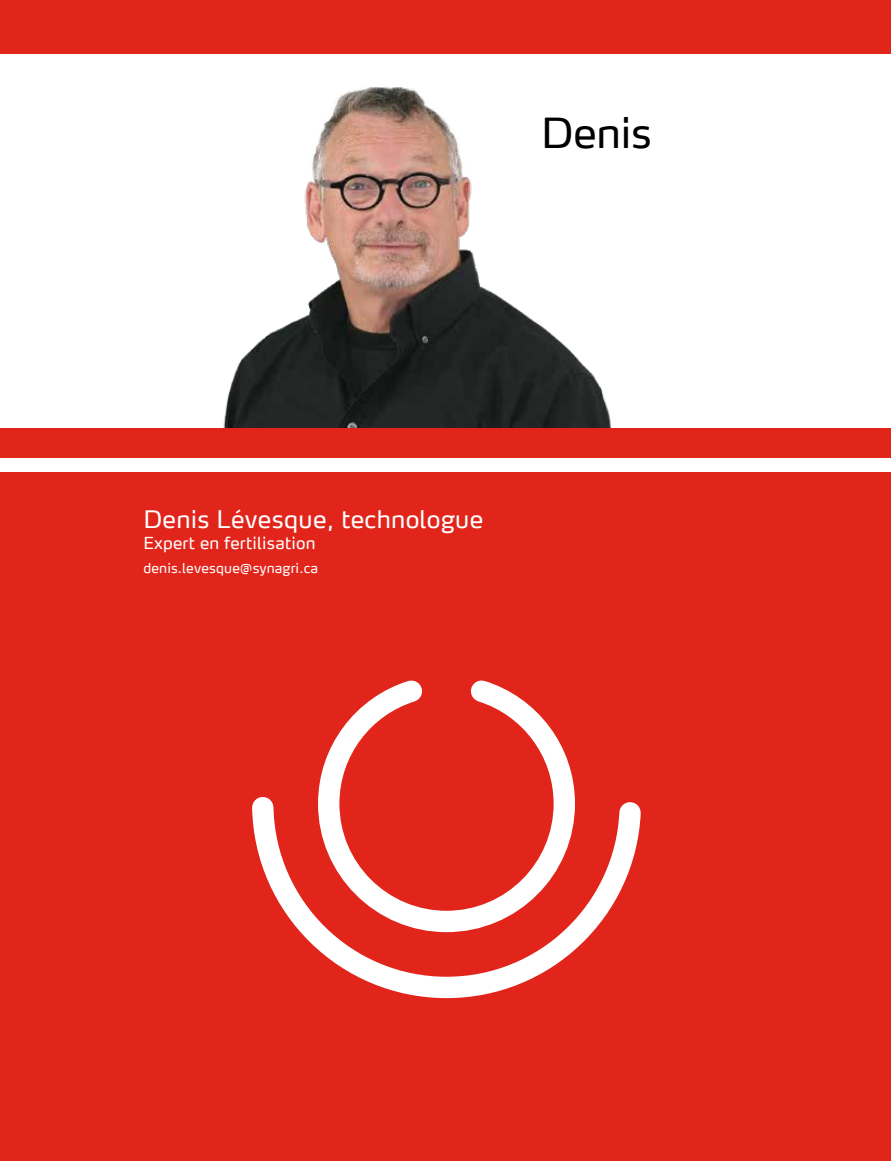
<style>
.page{position:relative;width:891px;height:1161px;background:#e1251b}
.page>*{position:absolute;margin:0;border:0;box-sizing:border-box;transform-origin:0 0}
.t1{font:41.4px "Max Offc";letter-spacing:-.01em;color:#000}
.t2{font:24px "Max Offc";letter-spacing:.01em;color:#fff}
.t3{font:16.5px "Max Offc";letter-spacing:.01em;color:#fff}
.t4{font:13.5px "Max Offc";letter-spacing:.01em;color:#fff}
</style>
<div class="page">
<div style="left:0;top:458px;width:891px;height:13px;background:#fff"></div>
<div style="left:0;top:54px;width:891px;height:373px;background:#fff"></div>
<img style="left:223px;top:87px;width:388px;height:340px">
<svg style="left:252px;top:680px;width:389px;height:319px"></svg>
<h1 class="t1" style="left:541px;top:106px;width:112px">Denis</h1>
<p class="t2" style="left:143px;top:503px;width:341px">Denis Lévesque, technologue</p>
<p class="t3" style="left:143px;top:532px;width:174px">Expert en fertilisation</p>
<p class="t4" style="left:143px;top:559px;width:176px">denis.levesque@synagri.ca</p>
</div>
